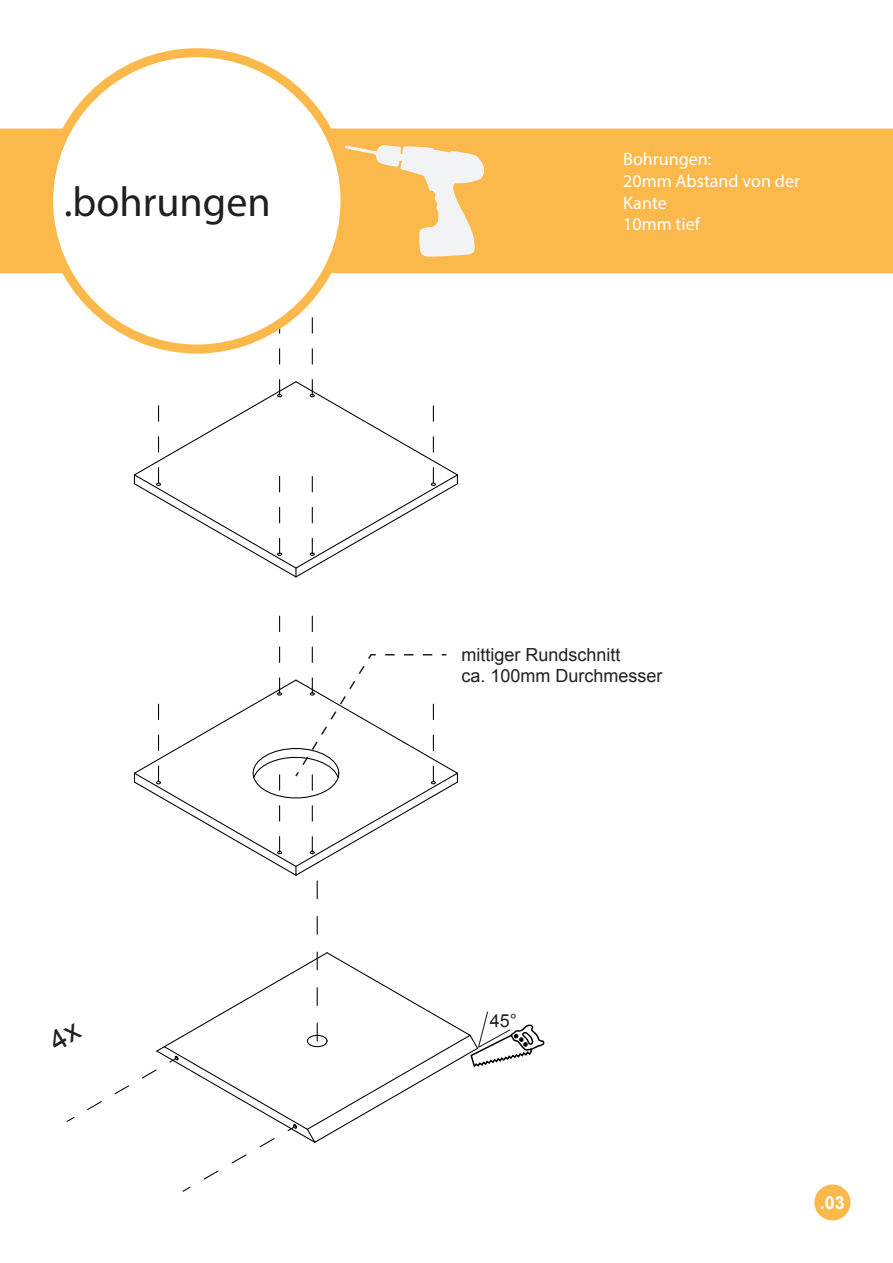
<style>
.page{position:relative;width:893px;height:1263px;background:#fff}
.page>*{position:absolute;margin:0;border:0;box-sizing:border-box;transform-origin:0 0}
.t1{font:42px "Myriad Pro";color:#231f20}
.t2{font:18px "Arial";color:#231f20}
.t3{font:18px/21.6px "Myriad Pro";color:#fff}
.t4{font:700 18px "Arial";color:#fff}
</style>
<div class="page">
<div style="left:814px;top:1184px;width:36px;height:36px;background:#fcb94b;border-radius:50%"></div>
<svg style="left:133px;top:318px;width:325px;height:260px"></svg>
<div style="left:0;top:129px;width:893px;height:144px;background:#fcb94b"></div>
<div style="left:49px;top:53px;width:296px;height:296px;background:#fff;border-radius:50%"></div>
<div style="left:44px;top:48px;width:305px;height:305px;border:9px solid #fcb94b;border-radius:50%"></div>
<svg style="left:345px;top:145px;width:145px;height:112px"></svg>
<svg style="left:66px;top:616px;width:478px;height:576px"></svg>
<h1 class="t1" style="left:64px;top:176px;width:208px">.bohrungen</h1>
<p class="t3" style="left:623px;top:148px;width:178px">Bohrungen:<br>20mm Abstand von der<br>Kante<br>10mm tief</p>
<p class="t2" style="left:461px;top:642px;width:161px">mittiger Rundschnitt</p>
<p class="t2" style="left:461px;top:663px;width:203px">ca. 100mm Durchmesser</p>
<p class="t2" style="left:490px;top:1008px;width:29px">45°</p>
<p class="t4" style="left:820px;top:1190px;width:26px">.03</p>
</div>
